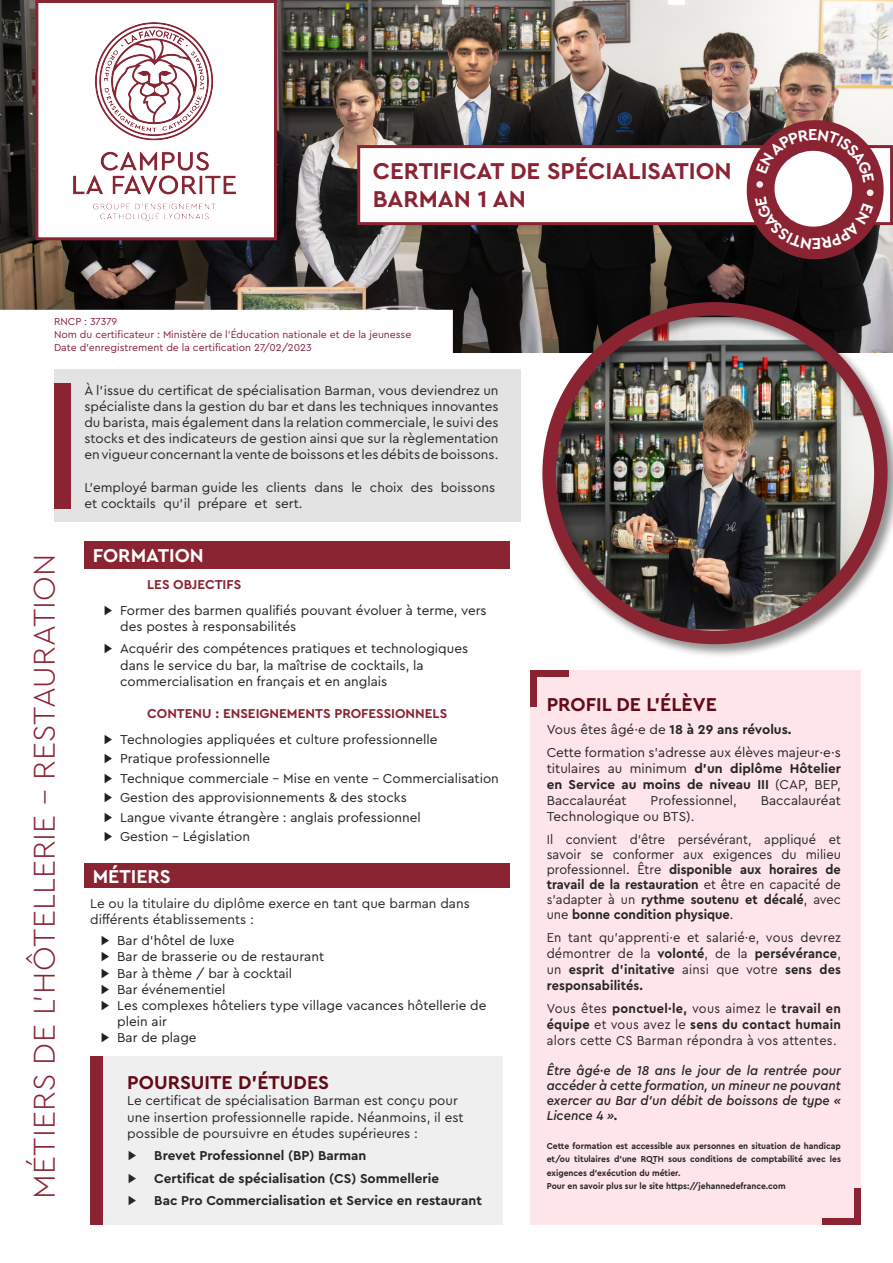
<style>
.page{position:relative;width:893px;height:1263px;background:#fff}
.page>*{position:absolute;margin:0;border:0;box-sizing:border-box;transform-origin:0 0}
.t1{font:300 31.5px "Cera Pro";letter-spacing:.01em;color:#8a2332}
.t2{font:700 24px/28.8px "Cera Pro";color:#8a2332}
.t3{font:700 19.5px "Cera Pro";color:#640916}
.t4{font:700 19.5px "Cera Pro";color:#fff}
.t5{font:13.5px/16.2px "Cera Pro";color:#262626}
.t6{font:13.5px/16.2px "Cera Pro";color:#231f20}
.t7{font:13.5px/15px "Cera Pro";color:#262626;text-align:justify;scale:.95 1}
.t8{font:700 13.5px "Cera Pro";color:#262626}
.t9{font:italic 500 13.5px/15px "Cera Pro";color:#262626;text-align:justify;scale:.95 1}
.t10{font:700 13.5px "Cera Pro";color:#8a2332}
.t11{font:10.5px "Cera Pro";color:#842137}
.t12{font:700 9px/13.5px "Cera Pro";color:#262626;text-align:justify;scale:.95 1}
.s1{font-weight:400}
.s2{font-weight:700}
</style>
<div class="page">
<img style="left:0;top:0;width:893px;height:353px">
<div style="left:54px;top:370px;width:466px;height:152px;background:#e3e3e3"></div>
<div style="left:54px;top:383px;width:17px;height:126px;background:#8a2332"></div>
<div style="left:530px;top:670px;width:330px;height:555px;background:#fee5e9"></div>
<div style="left:84px;top:542px;width:426px;height:27px;background:#8a2332"></div>
<div style="left:84px;top:863px;width:426px;height:24px;background:#8a2332"></div>
<div style="left:530px;top:670px;width:38px;height:7px;background:#8a2332"></div>
<div style="left:530px;top:670px;width:7px;height:37px;background:#8a2332"></div>
<div style="left:822px;top:1218px;width:38px;height:7px;background:#8a2332"></div>
<div style="left:854px;top:1188px;width:6px;height:37px;background:#8a2332"></div>
<div style="left:540px;top:300px;width:353px;height:358px;background:#231f20;opacity:.5"></div>
<div style="left:542px;top:302px;width:346px;height:342px;border:14px solid #8a2332;border-radius:50%"></div>
<div style="left:37px;top:2px;width:238px;height:237px;background:#fff"></div>
<div style="left:35px;top:0;width:242px;height:240px;border:3px solid #8a2332"></div>
<img style="left:73px;top:22px;width:163px;height:199px">
<div style="left:90px;top:1056px;width:412px;height:169px;background:#efefef"></div>
<div style="left:90px;top:1056px;width:13px;height:169px;background:#8a2332"></div>
<div style="left:359px;top:147px;width:533px;height:77px;background:#fff"></div>
<div style="left:357px;top:145px;width:536px;height:80px;border:3px solid #8a2332"></div>
<div style="left:1px;top:311px;width:451px;height:43px;background:#fff"></div>
<svg style="left:742px;top:116px;width:146px;height:147px"></svg>
<p class="t2" style="left:373px;top:155px;width:360px">CERTIFICAT DE SPÉCIALISATION<br>BARMAN 1 AN</p>
<p class="t11" style="left:54px;top:315px;width:65px">RNCP : 37379</p>
<p class="t11" style="left:54px;top:327px;width:359px">Nom du certificateur : Ministère de l’Éducation nationale et de la jeunesse</p>
<p class="t11" style="left:54px;top:340px;width:259px">Date d’enregistrement de la certification 27/02/2023</p>
<p class="t1" style="left:23px;top:1199px;width:647px;rotate:-90deg">MÉTIERS DE L’HÔTELLERIE - RESTAURATION</p>
<p class="t5" style="left:84px;top:381px;width:416px;text-align:justify">À l’issue du certificat de spécialisation Barman, vous deviendrez un spécialiste dans la gestion du bar et dans les techniques innovantes du barista, mais également dans la relation commerciale, le suivi des stocks et des indicateurs de gestion ainsi que sur la règlementation en vigueur concernant la vente de boissons et les débits de boissons.</p>
<p class="t5" style="left:84px;top:478px;width:412px">L’employé barman guide les clients dans le choix des boissons et cocktails qu’il prépare et sert.</p>
<p class="t4" style="left:93px;top:543px;width:113px">FORMATION</p>
<p class="t10" style="left:147px;top:576px;width:96px">LES OBJECTIFS</p>
<p class="t6" style="left:120px;top:601px;width:368px;text-indent:-17px">▶ Former des barmen qualifiés pouvant évoluer à terme, vers des postes à responsabilités</p>
<p class="t6" style="left:120px;top:640px;width:350px;text-indent:-17px">▶ Acquérir des compétences pratiques et technologiques dans le service du bar, la maîtrise de cocktails, la commercialisation en français et en anglais</p>
<p class="t10" style="left:147px;top:705px;width:302px">CONTENU : ENSEIGNEMENTS PROFESSIONNELS</p>
<p class="t6" style="left:103px;top:730px;width:336px">▶ Technologies appliquées et culture professionnelle</p>
<p class="t6" style="left:103px;top:750px;width:169px">▶ Pratique professionnelle</p>
<p class="t6" style="left:103px;top:769px;width:397px">▶ Technique commerciale - Mise en vente - Commercialisation</p>
<p class="t6" style="left:103px;top:789px;width:305px">▶ Gestion des approvisionnements &amp; des stocks</p>
<p class="t6" style="left:103px;top:808px;width:319px">▶ Langue vivante étrangère : anglais professionnel</p>
<p class="t6" style="left:103px;top:828px;width:148px">▶ Gestion - Législation</p>
<p class="t4" style="left:93px;top:864px;width:80px">MÉTIERS</p>
<p class="t5" style="left:90px;top:895px;width:381px">Le ou la titulaire du diplôme exerce en tant que barman dans différents établissements :</p>
<p class="t6" style="left:100px;top:932px;width:136px">▶ Bar d’hôtel de luxe</p>
<p class="t6" style="left:100px;top:948px;width:225px">▶ Bar de brasserie ou de restaurant</p>
<p class="t6" style="left:100px;top:964px;width:194px">▶ Bar à thème / bar à cocktail</p>
<p class="t6" style="left:100px;top:980px;width:127px">▶ Bar événementiel</p>
<p class="t6" style="left:117px;top:997px;width:371px;text-indent:-17px">▶ Les complexes hôteliers type village vacances hôtellerie de plein air</p>
<p class="t6" style="left:100px;top:1029px;width:98px">▶ Bar de plage</p>
<p class="t3" style="left:127px;top:1070px;width:203px">POURSUITE D’ÉTUDES</p>
<p class="t5" style="left:127px;top:1092px;width:338px">Le certificat de spécialisation Barman est conçu pour une insertion professionnelle rapide. Néanmoins, il est possible de poursuivre en études supérieures :</p>
<p class="t5" style="left:127px;top:1147px;width:11px">▶</p>
<p class="t8" style="left:154px;top:1147px;width:214px">Brevet Professionnel (BP) Barman</p>
<p class="t5" style="left:127px;top:1169px;width:11px">▶</p>
<p class="t8" style="left:154px;top:1169px;width:286px">Certificat de spécialisation (CS) Sommellerie</p>
<p class="t5" style="left:127px;top:1192px;width:11px">▶</p>
<p class="t8" style="left:154px;top:1192px;width:329px">Bac Pro Commercialisation et Service en restaurant</p>
<p class="t3" style="left:547px;top:692px;width:172px">PROFIL DE L’ÉLÈVE</p>
<p class="t8" style="left:547px;top:721px;width:246px"><span class="s1">Vous êtes âgé·e de</span> 18 à 29 ans révolus.</p>
<p class="t5" style="left:547px;top:743px;width:296px;text-align:justify">Cette formation s’adresse aux élèves majeur·e·s titulaires au minimum <span class="s2">d’un diplôme Hôtelier en Service au moins de niveau III</span> (CAP, BEP, Baccalauréat</p>
<p class="t5" style="left:651px;top:792px;width:88px">Professionnel,</p>
<p class="t5" style="left:761px;top:792px;width:82px">Baccalauréat</p>
<p class="t5" style="left:547px;top:808px;width:149px">Technologique ou BTS).</p>
<p class="t7" style="left:547px;top:831px;width:311px">Il convient d’être persévérant, appliqué et savoir se conformer aux exigences du milieu professionnel. Être <span class="s2">disponible aux horaires de travail de la restauration</span> et être en capacité de s’adapter à un <span class="s2">rythme soutenu et décalé</span>, avec une <span class="s2">bonne condition physique</span>.</p>
<p class="t7" style="left:547px;top:928px;width:311px;line-height:16.2px">En tant qu’apprenti·e et salarié·e, vous devrez démontrer de la <span class="s2">volonté</span>, de la <span class="s2">persévérance</span>, un <span class="s2">esprit d’initative</span> ainsi que votre <span class="s2">sens des responsabilités.</span></p>
<p class="t7" style="left:547px;top:999px;width:311px;line-height:16.2px">Vous êtes <span class="s2">ponctuel·le,</span> vous aimez le <span class="s2">travail en équipe</span> et vous avez le <span class="s2">sens du contact humain </span>alors cette CS Barman répondra à vos attentes.</p>
<p class="t9" style="left:547px;top:1062px;width:311px">Être âgé·e de 18 ans le jour de la rentrée pour accéder à cette formation, un mineur ne pouvant exercer au Bar d’un débit de boissons de type « Licence 4 »<span class="s2">.</span></p>
<p class="t12" style="left:547px;top:1138px;width:311px">Cette formation est accessible aux personnes en situation de handicap et/ou titulaires d’une RQTH sous conditions de comptabilité avec les exigences d’exécution du métier.</p>
<p class="t12" style="left:547px;top:1179px;width:253px">Pour en savoir plus sur le site https://jehannedefrance.com</p>
</div>
